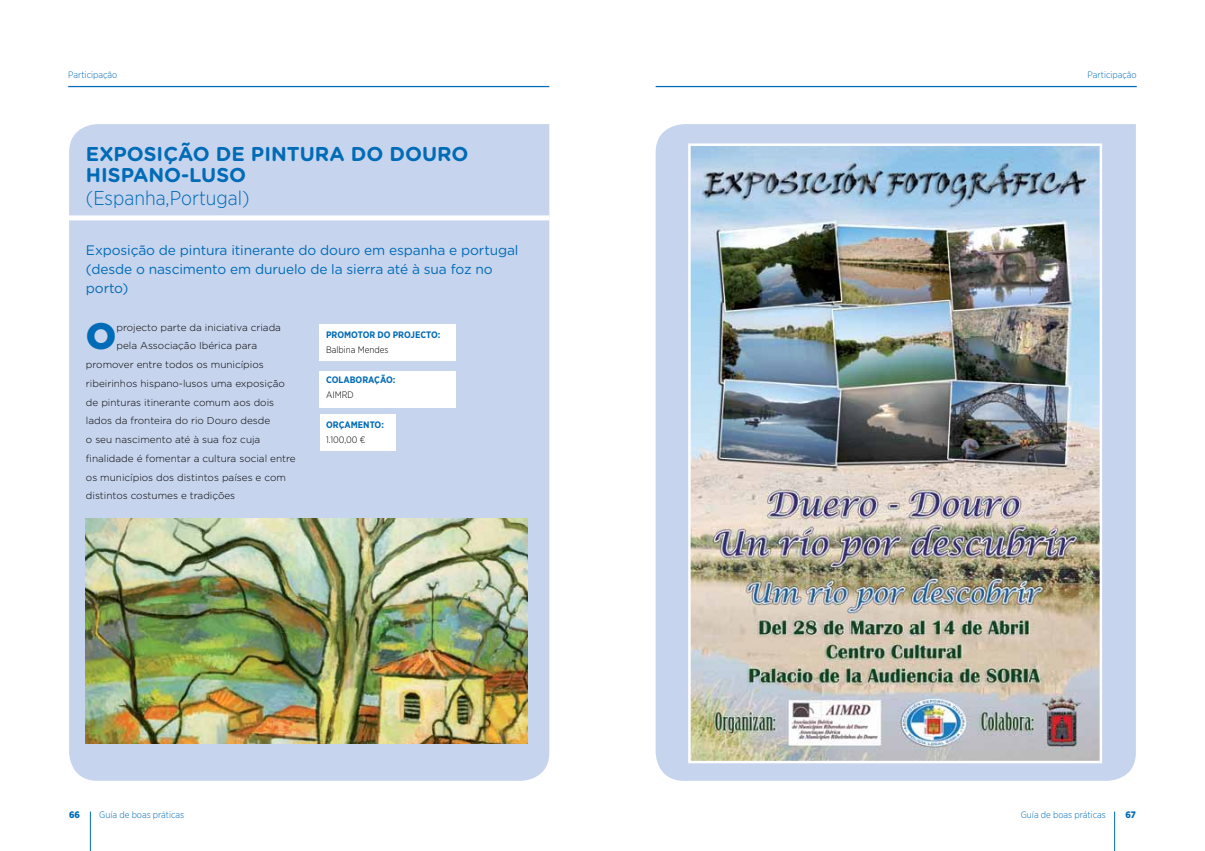
<style>
.page{position:relative;width:1205px;height:851px;background:#fff}
.page>*{position:absolute;margin:0;border:0;box-sizing:border-box;transform-origin:0 0}
.t1{font:900 36.75px "Gotham";color:#006bb6}
.t2{font:700 20px/21.2px "Gotham Rounded";color:#006bb6}
.t3{font:300 20px "Gotham Narrow";color:#006bb6}
.t4{font:13.75px/18.8px "Gotham Rounded";letter-spacing:-.01em;color:#006bb6}
.t5{font:300 10px "Gotham";color:#000}
.t6{font:700 9.38px/15px "Gotham Narrow";color:#006bb6}
.t7{font:300 9.38px "Gotham Narrow";color:#006bb6}
.t8{font:900 9.38px "Gotham Narrow";color:#006bb6}
.s1{font-weight:300;color:#000}
</style>
<div class="page">
<hr style="left:90px;top:811px;width:1px;height:39px;background:#006bb6">
<div style="left:69px;top:124px;width:480px;height:656px;background:#c7d4ed"></div>
<div style="left:68px;top:215px;width:481px;height:5px;background:#fff"></div>
<hr style="left:68px;top:86px;width:481px;height:1px;background:#006bb6">
<hr style="left:1114px;top:811px;width:1px;height:39px;background:#006bb6">
<hr style="left:656px;top:86px;width:481px;height:1px;background:#006bb6">
<div style="left:320px;top:324px;width:136px;height:36px;background:#fff"></div>
<div style="left:320px;top:414px;width:76px;height:37px;background:#fff"></div>
<div style="left:320px;top:371px;width:136px;height:36px;background:#fff"></div>
<div style="left:656px;top:124px;width:480px;height:656px;background:#c7d4ed"></div>
<img style="left:691px;top:146px;width:408px;height:614px">
<div style="left:688px;top:143px;width:414px;height:620px;border:2px solid #fff"></div>
<img style="left:86px;top:518px;width:441px;height:225px">
<p class="t7" style="left:68px;top:69px;width:51px">Participação</p>
<p class="t7" style="left:1087px;top:69px;width:51px">Participação</p>
<p class="t2" style="left:86px;top:142px;width:384px">EXPOSIÇÃO DE PINTURA DO DOURO<br>H ISPANO-LUSO</p>
<p class="t3" style="left:86px;top:186px;width:165px">(Espanha,Portugal)</p>
<p class="t4" style="left:86px;top:240px;width:434px">Exposição de pintura itinerante do douro em espanha e portugal (desde o nascimento em duruelo de la sierra até à sua foz no porto)</p>
<p class="t1" style="left:86px;top:311px;width:32px">O</p>
<p class="t5" style="left:116px;top:320px;width:166px">projecto parte da iniciativa criada</p>
<p class="t5" style="left:116px;top:339px;width:142px">pela Associação Ibérica para</p>
<p class="t5" style="left:86px;top:358px;width:179px">promover entre todos os municípios</p>
<p class="t5" style="left:86px;top:377px;width:200px">ribeirinhos hispano-lusos uma exposição</p>
<p class="t5" style="left:86px;top:395px;width:190px">de pinturas itinerante comum aos dois</p>
<p class="t5" style="left:86px;top:414px;width:186px">lados da fronteira do rio Douro desde</p>
<p class="t5" style="left:86px;top:433px;width:176px">o seu nascimento até à sua foz cuja</p>
<p class="t5" style="left:86px;top:452px;width:211px">finalidade é fomentar a cultura social entre</p>
<p class="t5" style="left:86px;top:470px;width:201px">os municípios dos distintos países e com</p>
<p class="t5" style="left:86px;top:489px;width:151px">distintos costumes e tradições</p>
<p class="t6" style="left:326px;top:327px;width:116px">PROMOTOR DO PROJECTO:<br><span class="s1">Balbina Mendes</span></p>
<p class="t6" style="left:326px;top:372px;width:71px">COLABORAÇÃO:<br><span class="s1">AIMRD</span></p>
<p class="t6" style="left:326px;top:417px;width:59px">ORÇAMENTO:<br><span class="s1">1.100,00 €</span></p>
<p class="t8" style="left:69px;top:808px;width:12px">66</p>
<p class="t7" style="left:99px;top:809px;width:86px">Guía de boas práticas</p>
<p class="t7" style="left:1021px;top:809px;width:86px">Guía de boas práticas</p>
<p class="t8" style="left:1125px;top:808px;width:12px">67</p>
</div>
